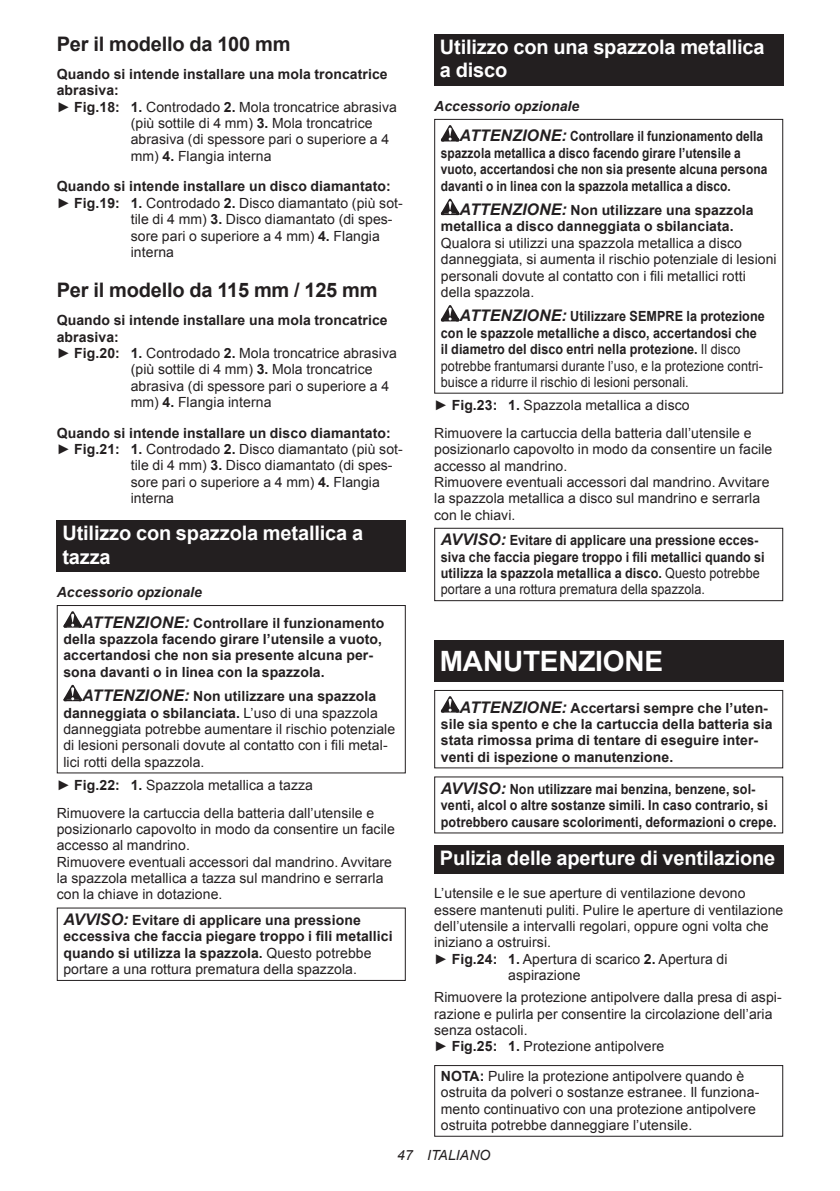
<style>
.page{position:relative;width:840px;height:1191px;background:#fff}
.page>*{position:absolute;margin:0;border:0;box-sizing:border-box;transform-origin:0 0}
.t1{font:700 28px "Arial";letter-spacing:-.01em;color:#fff}
.t2{font:700 20px/23.4px "Arial";letter-spacing:-.01em;color:#fff}
.t3{font:700 20px "Arial";letter-spacing:-.01em;color:#231f20}
.t4{font:14px/16.4px "Arial";letter-spacing:.005em;color:#231f20}
.t5{font:700 14px/16.4px "Arial";letter-spacing:.005em;color:#231f20}
.t6{font:700 14px/16.4px "Arial";letter-spacing:.005em;color:#231f20;scale:.9 1}
.t7{font:700 14px/16.4px "Arial";letter-spacing:.005em;color:#231f20;scale:.85 1}
.t8{font:italic 14px "Arial";letter-spacing:.005em;color:#231f20}
.s1{font-weight:700}
.s2{font-style:italic}
.s3{font-style:italic;font-size:16px}
.s4{font-weight:700;font-style:italic;font-size:16px}
.s5{font-weight:400}
</style>
<div class="page">
<div style="left:57px;top:520px;width:348px;height:52px;background:#231f20"></div>
<svg style="left:63px;top:611px;width:19px;height:16px"></svg>
<svg style="left:63px;top:685px;width:19px;height:16px"></svg>
<div style="left:57px;top:605px;width:348px;height:168px;border:1px solid #231f20"></div>
<div style="left:57px;top:907px;width:348px;height:74px;border:1px solid #231f20"></div>
<div style="left:434px;top:34px;width:348px;height:52px;background:#231f20"></div>
<svg style="left:440px;top:125px;width:19px;height:16px"></svg>
<svg style="left:440px;top:199px;width:19px;height:16px"></svg>
<svg style="left:440px;top:305px;width:19px;height:16px"></svg>
<div style="left:434px;top:119px;width:348px;height:275px;border:1px solid #231f20"></div>
<div style="left:434px;top:528px;width:348px;height:73px;border:1px solid #231f20"></div>
<div style="left:434px;top:641px;width:348px;height:41px;background:#231f20"></div>
<svg style="left:440px;top:696px;width:19px;height:16px"></svg>
<div style="left:434px;top:690px;width:348px;height:78px;border:1px solid #231f20"></div>
<div style="left:434px;top:844px;width:348px;height:29px;background:#231f20"></div>
<div style="left:434px;top:1065px;width:348px;height:71px;border:1px solid #231f20"></div>
<h2 class="t3" style="left:57px;top:31px;width:235px">Per il modello da 100 mm</h2>
<p class="t5" style="left:57px;top:66px;width:332px">Quando si intende installare una mola troncatrice</p>
<p class="t5" style="left:57px;top:83px;width:64px">abrasiva:</p>
<p class="t4" style="left:57px;top:99px;width:341px">► <span class="s1">Fig.18: 1.</span> Controdado <span class="s1">2.</span> Mola troncatrice abrasiva</p>
<p class="t4" style="left:131px;top:115px;width:243px">(più sottile di 4 mm) <span class="s1">3.</span> Mola troncatrice</p>
<p class="t4" style="left:131px;top:131px;width:260px">abrasiva (di spessore pari o superiore a 4</p>
<p class="t4" style="left:131px;top:148px;width:142px">mm) <span class="s1">4.</span> Flangia interna</p>
<p class="t5" style="left:57px;top:179px;width:335px">Quando si intende installare un disco diamantato:</p>
<p class="t4" style="left:57px;top:195px;width:347px">► <span class="s1">Fig.19: 1.</span> Controdado <span class="s1">2.</span> Disco diamantato (più sot-</p>
<p class="t4" style="left:131px;top:211px;width:263px">tile di 4 mm) <span class="s1">3.</span> Disco diamantato (di spes-</p>
<p class="t4" style="left:131px;top:228px;width:250px">sore pari o superiore a 4 mm) <span class="s1">4.</span> Flangia</p>
<p class="t4" style="left:131px;top:244px;width:45px">interna</p>
<h2 class="t3" style="left:57px;top:277px;width:322px">Per il modello da 115 mm / 125 mm</h2>
<p class="t5" style="left:57px;top:312px;width:332px">Quando si intende installare una mola troncatrice</p>
<p class="t5" style="left:57px;top:329px;width:64px">abrasiva:</p>
<p class="t4" style="left:57px;top:345px;width:341px">► <span class="s1">Fig.20: 1.</span> Controdado <span class="s1">2.</span> Mola troncatrice abrasiva</p>
<p class="t4" style="left:131px;top:361px;width:243px">(più sottile di 4 mm) <span class="s1">3.</span> Mola troncatrice</p>
<p class="t4" style="left:131px;top:378px;width:260px">abrasiva (di spessore pari o superiore a 4</p>
<p class="t4" style="left:131px;top:394px;width:142px">mm) <span class="s1">4.</span> Flangia interna</p>
<p class="t5" style="left:57px;top:425px;width:335px">Quando si intende installare un disco diamantato:</p>
<p class="t4" style="left:57px;top:441px;width:347px">► <span class="s1">Fig.21: 1.</span> Controdado <span class="s1">2.</span> Disco diamantato (più sot-</p>
<p class="t4" style="left:131px;top:457px;width:263px">tile di 4 mm) <span class="s1">3.</span> Disco diamantato (di spes-</p>
<p class="t4" style="left:131px;top:474px;width:250px">sore pari o superiore a 4 mm) <span class="s1">4.</span> Flangia</p>
<p class="t4" style="left:131px;top:490px;width:45px">interna</p>
<h2 class="t2" style="left:62px;top:522px;width:302px">Utilizzo con spazzola metallica a tazza</h2>
<p class="t5" style="left:82px;top:577px;width:304px;line-height:30.6px;text-indent:-25px"><span class="s2">Accessorio opzionale<br></span><span class="s3">ATTENZIONE:</span> Controllare il funzionamento</p>
<p class="t5" style="left:63px;top:631px;width:320px">della spazzola facendo girare l’utensile a vuoto, accertandosi che non sia presente alcuna per&shy;sona davanti o in linea con la spazzola.</p>
<p class="t4" style="left:63px;top:688px;width:333px;text-indent:19px"><span class="s4">ATTENZIONE:</span> <span class="s1">Non utilizzare una spazzola danneggiata o sbilanciata.</span> L’uso di una spazzola danneggiata potrebbe aumentare il rischio potenziale di lesioni personali dovute al contatto con i fili metal&shy;lici rotti della spazzola.</p>
<p class="t4" style="left:57px;top:771px;width:319px;line-height:27.8px">► <span class="s1">Fig.22: 1.</span> Spazzola metallica a tazza<br>Rimuovere la cartuccia della batteria dall’utensile e</p>
<p class="t4" style="left:57px;top:821px;width:339px">posizionarlo capovolto in modo da consentire un facile accesso al mandrino.<br>Rimuovere eventuali accessori dal mandrino. Avvitare la spazzola metallica a tazza sul mandrino e serrarla con la chiave in dotazione.</p>
<p class="t5" style="left:63px;top:912px;width:330px"><span class="s3">AVVISO:</span> Evitare di applicare una pressione eccessiva che faccia piegare troppo i fili metallici quando si utilizza la spazzola. <span class="s5">Questo potrebbe portare a una rottura prematura della spazzola.</span></p>
<h2 class="t2" style="left:439px;top:36px;width:326px">Utilizzo con una spazzola metallica a disco</h2>
<p class="t7" style="left:459px;top:91px;width:358px;line-height:30.6px;text-indent:-25px"><span class="s2">Accessorio opzionale<br></span><span class="s3">ATTENZIONE:</span> Controllare il funzionamento della</p>
<p class="t7" style="left:440px;top:145px;width:385px">spazzola metallica a disco facendo girare l’utensile a vuoto, accertandosi che non sia presente alcuna persona davanti o in linea con la spazzola metallica a disco.</p>
<p class="t5" style="left:440px;top:202px;width:314px;text-indent:19px"><span class="s3">ATTENZIONE:</span> Non utilizzare una spazzola metallica a disco danneggiata o sbilanciata.</p>
<p class="t4" style="left:440px;top:235px;width:337px">Qualora si utilizzi una spazzola metallica a disco danneggiata, si aumenta il rischio potenziale di lesioni personali dovute al contatto con i fili metallici rotti della spazzola.</p>
<p class="t6" style="left:440px;top:309px;width:361px;text-indent:19px"><span class="s3">ATTENZIONE:</span> Utilizzare SEMPRE la protezione con le spazzole metalliche a disco, accertandosi che il diametro del disco entri nella protezione. <span class="s5">Il disco potrebbe frantumarsi durante l’uso, e la protezione contri&shy;buisce a ridurre il rischio di lesioni personali.</span></p>
<p class="t4" style="left:434px;top:391px;width:319px;line-height:27.8px">► <span class="s1">Fig.23: 1.</span> Spazzola metallica a disco<br>Rimuovere la cartuccia della batteria dall’utensile e</p>
<p class="t4" style="left:434px;top:441px;width:339px">posizionarlo capovolto in modo da consentire un facile accesso al mandrino.<br>Rimuovere eventuali accessori dal mandrino. Avvitare la spazzola metallica a disco sul mandrino e serrarla con le chiavi.</p>
<p class="t6" style="left:440px;top:532px;width:361px"><span class="s3">AVVISO:</span> Evitare di applicare una pressione ecces&shy;siva che faccia piegare troppo i fili metallici quando si utilizza la spazzola metallica a disco. <span class="s5">Questo potrebbe portare a una rottura prematura della spazzola.</span></p>
<h1 class="t1" style="left:439px;top:642px;width:225px">MANUTENZIONE</h1>
<p class="t5" style="left:440px;top:700px;width:333px;text-indent:19px"><span class="s3">ATTENZIONE:</span> Accertarsi sempre che l’uten&shy;sile sia spento e che la cartuccia della batteria sia stata rimossa prima di tentare di eseguire inter&shy;venti di ispezione o manutenzione.</p>
<p class="t6" style="left:440px;top:781px;width:374px"><span class="s3">AVVISO:</span> Non utilizzare mai benzina, benzene, sol&shy;venti, alcol o altre sostanze simili. In caso contrario, si potrebbero causare scolorimenti, deformazioni o crepe.</p>
<h2 class="t2" style="left:439px;top:846px;width:337px">Pulizia delle aperture di ventilazione</h2>
<p class="t4" style="left:434px;top:885px;width:313px">L’utensile e le sue aperture di ventilazione devono</p>
<p class="t4" style="left:434px;top:901px;width:350px">essere mantenuti puliti. Pulire le aperture di ventilazione</p>
<p class="t4" style="left:434px;top:918px;width:336px">dell’utensile a intervalli regolari, oppure ogni volta che</p>
<p class="t4" style="left:434px;top:934px;width:118px">iniziano a ostruirsi.</p>
<p class="t4" style="left:434px;top:950px;width:295px">► <span class="s1">Fig.24: 1.</span> Apertura di scarico <span class="s1">2.</span> Apertura di</p>
<p class="t4" style="left:508px;top:967px;width:74px">aspirazione</p>
<p class="t4" style="left:434px;top:989px;width:349px">Rimuovere la protezione antipolvere dalla presa di aspi&shy;razione e pulirla per consentire la circolazione dell’aria senza ostacoli.<br>► <span class="s1">Fig.25: 1.</span> Protezione antipolvere</p>
<p class="t4" style="left:440px;top:1068px;width:320px"><span class="s1">NOTA:</span> Pulire la protezione antipolvere quando è ostruita da polveri o sostanze estranee. Il funziona&shy;mento continuativo con una protezione antipolvere ostruita potrebbe danneggiare l’utensile.</p>
<p class="t8" style="left:397px;top:1146px;width:95px">47 ITALIANO</p>
</div>
